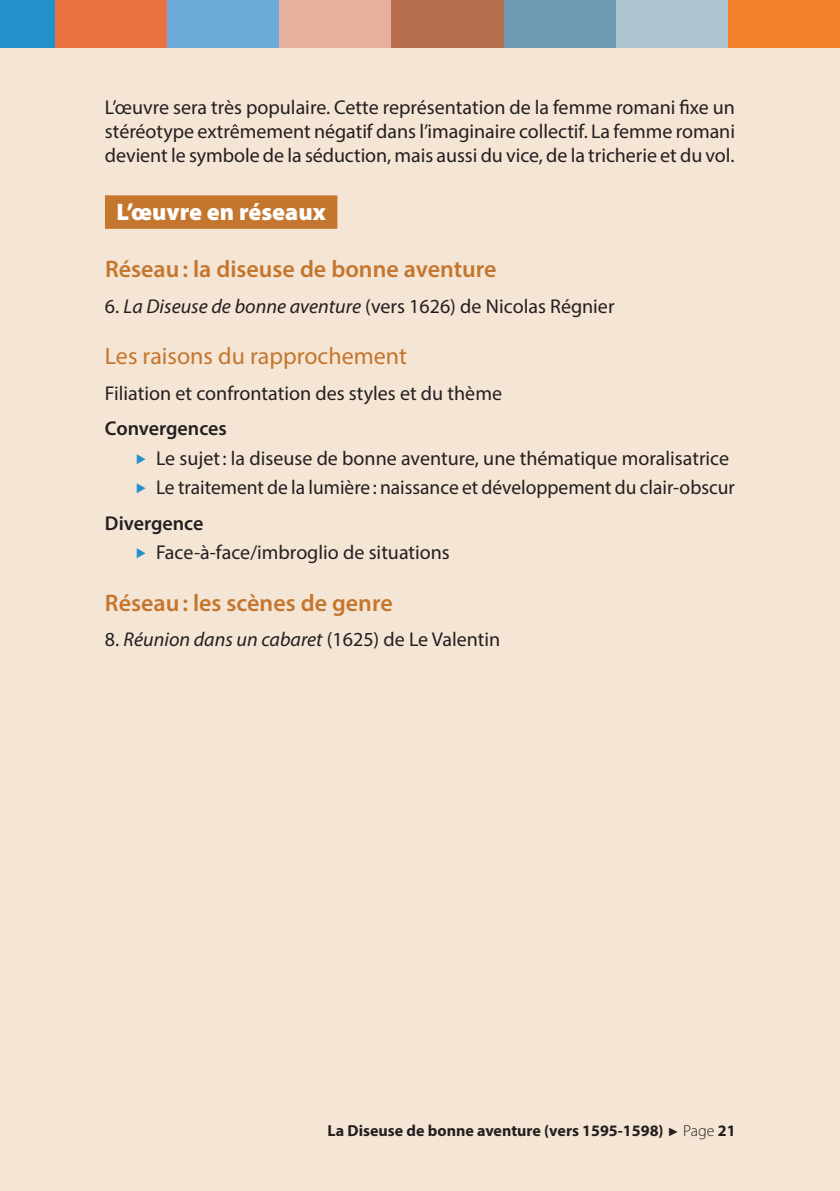
<style>
.page{position:relative;width:840px;height:1191px;background:#fff}
.page>*{position:absolute;margin:0;border:0;box-sizing:border-box;transform-origin:0 0}
.t1{font:600 24px "Myriad Pro";color:#c5762e}
.t2{font:24px "Myriad Pro";color:#c5762e}
.t3{font:900 24px "Myriad Pro";color:#fff}
.t4{font:20px/24px "Myriad Pro";color:#231f20;text-align:justify}
.t5{font:600 20px "Myriad Pro";color:#231f20}
.t6{font:700 16px "Myriad Pro";color:#231f20}
.s1{font-style:italic}
.s2{font-family:"Arial";font-weight:400;font-size:12px}
.s3{font-weight:300}
</style>
<div class="page">
<div style="left:0;top:0;width:839px;height:1191px;background:#f4e5d4"></div>
<div style="left:105px;top:197px;width:232px;height:32px;background:#c5762e"></div>
<div style="left:105px;top:195px;width:232px;height:32px;background:#c5762e"></div>
<div style="left:0;top:0;width:56px;height:48px;background:#2391c9"></div>
<div style="left:56px;top:0;width:112px;height:48px;background:#ec7140"></div>
<div style="left:168px;top:0;width:112px;height:48px;background:#6cabd7"></div>
<div style="left:280px;top:0;width:112px;height:48px;background:#e7af9e"></div>
<div style="left:392px;top:0;width:111px;height:48px;background:#b66e4d"></div>
<div style="left:503px;top:0;width:112px;height:48px;background:#709ab3"></div>
<div style="left:615px;top:0;width:112px;height:48px;background:#adc5ce"></div>
<div style="left:727px;top:0;width:112px;height:48px;background:#f47f2a"></div>
<p class="t4" style="left:105px;top:95px;width:631px">L’œuvre sera très populaire. Cette représentation de la femme romani fixe un stéréotype extrêmement négatif dans l’imaginaire collectif. La femme romani devient le symbole de la séduction, mais aussi du vice, de la tricherie et du vol.</p>
<p class="t3" style="left:116px;top:196px;width:211px">L’œuvre en réseaux</p>
<p class="t1" style="left:105px;top:254px;width:393px">Réseau: la diseuse de bonne aventure</p>
<p class="t4" style="left:105px;top:294px;width:510px">6. <span class="s1">La Diseuse de bonne aventure</span> (vers 1626) de Nicolas Régnier</p>
<p class="t2" style="left:105px;top:341px;width:303px">Les raisons du rapprochement</p>
<p class="t4" style="left:105px;top:381px;width:398px">Filiation et confrontation des styles et du thème</p>
<p class="t5" style="left:105px;top:415px;width:123px">Convergences</p>
<p class="t4" style="left:156px;top:443px;width:580px;line-height:29.6px">Le sujet: la diseuse de bonne aventure, une thématique moralisatrice<br>Le traitement de la lumière : naissance et développement du clair-obscur</p>
<p class="t5" style="left:105px;top:510px;width:100px">Divergence</p>
<p class="t4" style="left:156px;top:540px;width:295px">Face-à-face/imbroglio de situations</p>
<p class="t1" style="left:105px;top:587px;width:289px">Réseau: les scènes de genre</p>
<p class="t4" style="left:105px;top:627px;width:396px">8. <span class="s1">Réunion dans un cabaret</span> (1625) de Le Valentin</p>
<p class="t6" style="left:327px;top:1120px;width:409px">La Diseuse de bonne aventure (vers 1595-1598) <span class="s2">►</span> <span class="s3">Page</span> 21</p>
</div>
